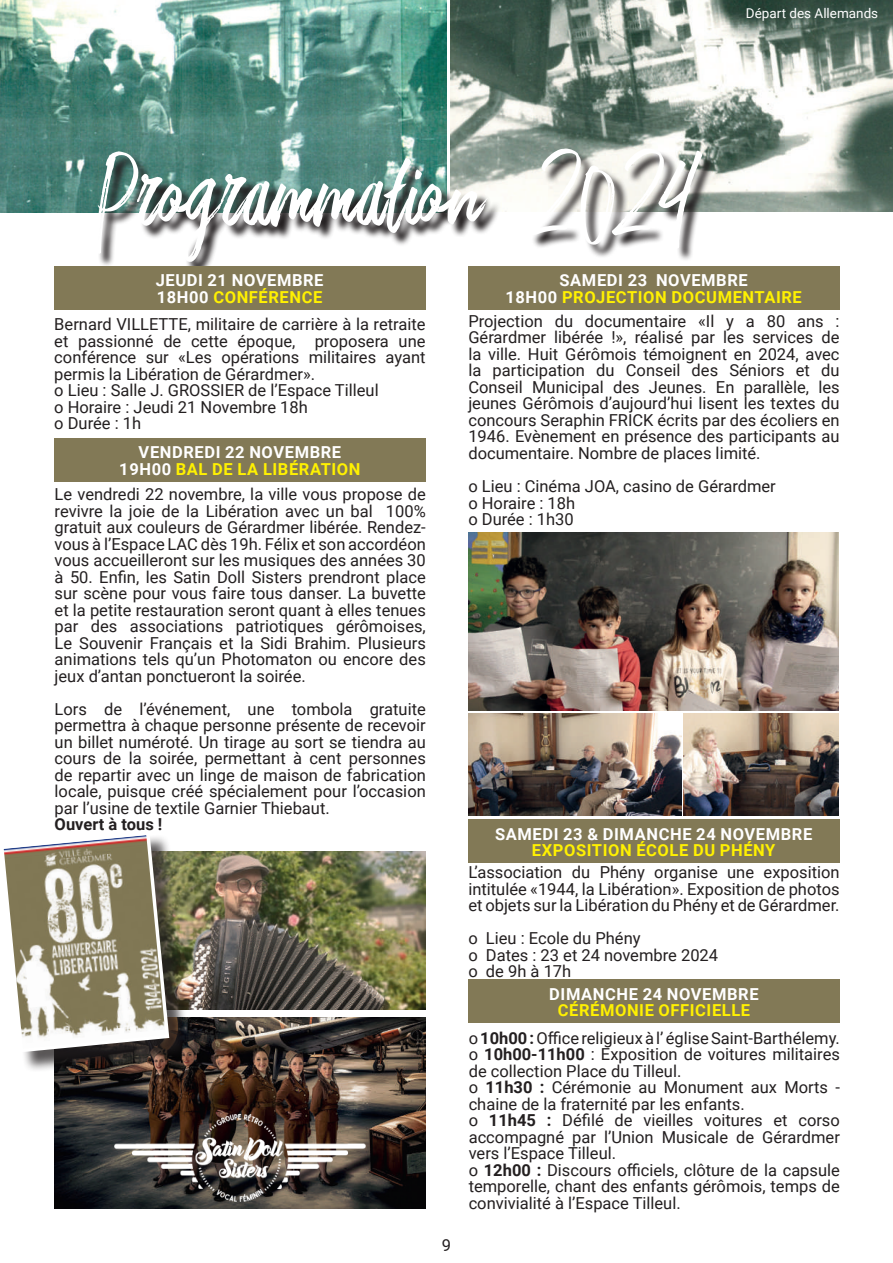
<style>
.page{position:relative;width:893px;height:1263px;background:#fff}
.page>*{position:absolute;margin:0;border:0;box-sizing:border-box;transform-origin:0 0}
.t1{font:158.25px "Rushtard Brush";color:#fff}
.t2{font:16.5px/16.5px "Roboto";color:#231f20}
.t3{font:700 16.5px/16.5px "Roboto";letter-spacing:.035em;color:#fff}
.t4{font:700 16.5px/16.5px "Roboto";letter-spacing:.035em;color:#fff101;text-align:center}
.t5{font:700 16.5px "Roboto";color:#231f20}
.t6{font:13.5px "Roboto";color:#fff}
.s1{color:#fff101}
.s2{color:#fff}
.s3{font-weight:700}
</style>
<div class="page">
<img style="left:450px;top:0;width:443px;height:212px">
<img style="left:0;top:0;width:446px;height:213px">
<svg style="left:98px;top:151px;width:618px;height:125px"></svg>
<div style="left:54px;top:266px;width:371px;height:44px;background:#827956"></div>
<div style="left:468px;top:266px;width:371px;height:44px;background:#827956"></div>
<div style="left:54px;top:438px;width:372px;height:44px;background:#827956"></div>
<div style="left:468px;top:980px;width:372px;height:43px;background:#827956"></div>
<div style="left:468px;top:820px;width:371px;height:43px;background:#827956"></div>
<img style="left:468px;top:533px;width:371px;height:178px">
<img style="left:468px;top:714px;width:214px;height:101px">
<img style="left:684px;top:714px;width:155px;height:101px">
<img style="left:54px;top:1017px;width:372px;height:192px">
<img style="left:189px;top:851px;width:237px;height:159px">
<img style="left:115px;top:1115px;width:251px;height:87px">
<div style="left:3px;top:834px;width:186px;height:238px;background:#231f20;opacity:.75"></div>
<svg style="left:3px;top:834px;width:168px;height:220px"></svg>
<p class="t6" style="left:746px;top:4px;width:134px">Départ des Allemands</p>
<h1 class="t1" style="left:95px;top:124px;width:603px">Programmation 2024</h1>
<p class="t3" style="left:156px;top:271px;width:169px">JEUDI 21 NOVEMBRE<br>18H00 <span class="s1">CONFÉRENCE</span></p>
<p class="t4" style="left:505px;top:271px;width:298px"><span class="s2">SAMEDI 23 NOVEMBRE<br>18H00</span> PROJECTION DOCUMENTAIRE</p>
<p class="t2" style="left:54px;top:315px;width:373px">Bernard VILLETTE, militaire de carrière à la retraite et passionné de cette époque, proposera une conférence sur «Les opérations militaires ayant permis la Libération de Gérardmer».<br>o Lieu : Salle J. GROSSIER de l’Espace Tilleul<br>o Horaire : Jeudi 21 Novembre 18h<br>o Durée : 1h</p>
<p class="t2" style="left:468px;top:312px;width:373px;text-align:justify">Projection du documentaire «Il y a 80 ans :<br>Gérardmer libérée !», réalisé par les services de la ville. Huit Gérômois témoignent en 2024, avec la participation du Conseil des Séniors et du Conseil Municipal des Jeunes. En parallèle, les jeunes Gérômois d’aujourd’hui lisent les textes du concours Seraphin FRICK écrits par des écoliers en 1946. Evènement en présence des participants au documentaire. Nombre de places limité.</p>
<p class="t2" style="left:468px;top:477px;width:309px">o Lieu : Cinéma JOA, casino de Gérardmer o Horaire : 18h<br>o Durée : 1h30</p>
<p class="t3" style="left:119px;top:444px;width:243px;text-align:center">VENDREDI 22 NOVEMBRE<br>19H00 <span class="s1">BAL DE LA LIBÉRATION</span></p>
<p class="t2" style="left:55px;top:485px;width:373px;text-align:justify">Le vendredi 22 novembre, la ville vous propose de revivre la joie de la Libération avec un bal 100% gratuit aux couleurs de Gérardmer libérée. Rendez&shy;vous à l’Espace LAC dès 19h. Félix et son accordéon vous accueilleront sur les musiques des années 30 à 50. Enfin, les Satin Doll Sisters prendront place sur scène pour vous faire tous danser. La buvette et la petite restauration seront quant à elles tenues par des associations patriotiques gérômoises, Le Souvenir Français et la Sidi Brahim. Plusieurs animations tels qu’un Photomaton ou encore des jeux d’antan ponctueront la soirée.</p>
<p class="t2" style="left:55px;top:700px;width:373px;text-align:justify">Lors de l’événement, une tombola gratuite permettra à chaque personne présente de recevoir un billet numéroté. Un tirage au sort se tiendra au cours de la soirée, permettant à cent personnes de repartir avec un linge de maison de fabrication locale, puisque créé spécialement pour l’occasion par l’usine de textile Garnier Thiebaut.</p>
<p class="t5" style="left:55px;top:813px;width:109px">Ouvert à tous !</p>
<p class="t3" style="left:495px;top:825px;width:319px">SAMEDI 23 &amp; DIMANCHE 24 NOVEMBRE</p>
<p class="t4" style="left:532px;top:841px;width:245px">EXPOSITION ÉCOLE DU PHÉNY</p>
<p class="t2" style="left:468px;top:863px;width:373px;text-align:justify">L’association du Phény organise une exposition intitulée «1944, la Libération». Exposition de photos et objets sur la Libération du Phény et de Gérardmer.</p>
<p class="t2" style="left:468px;top:929px;width:251px">o Lieu : Ecole du Phény<br>o Dates : 23 et 24 novembre 2024 o de 9h à 17h</p>
<p class="t3" style="left:549px;top:985px;width:211px">DIMANCHE 24 NOVEMBRE</p>
<p class="t4" style="left:558px;top:1001px;width:194px">CÉRÉMONIE OFFICIELLE</p>
<p class="t2" style="left:442px;top:1236px;width:11px">9</p>
<p class="t2" style="left:469px;top:1029px;width:373px">o <span class="s3">10h00 :</span> Office religieux à l’ église Saint-Barthélemy. o <span class="s3">10h00-11h00</span> : Exposition de voitures militaires de collection Place du Tilleul.<br>o <span class="s3">11h30 :</span> Cérémonie au Monument aux Morts - chaine de la fraternité par les enfants.<br>o <span class="s3">11h45 :</span> Défilé de vieilles voitures et corso accompagné par l’Union Musicale de Gérardmer vers l’Espace Tilleul.<br>o <span class="s3">12h00 :</span> Discours officiels, clôture de la capsule temporelle, chant des enfants gérômois, temps de convivialité à l’Espace Tilleul.</p>
</div>
